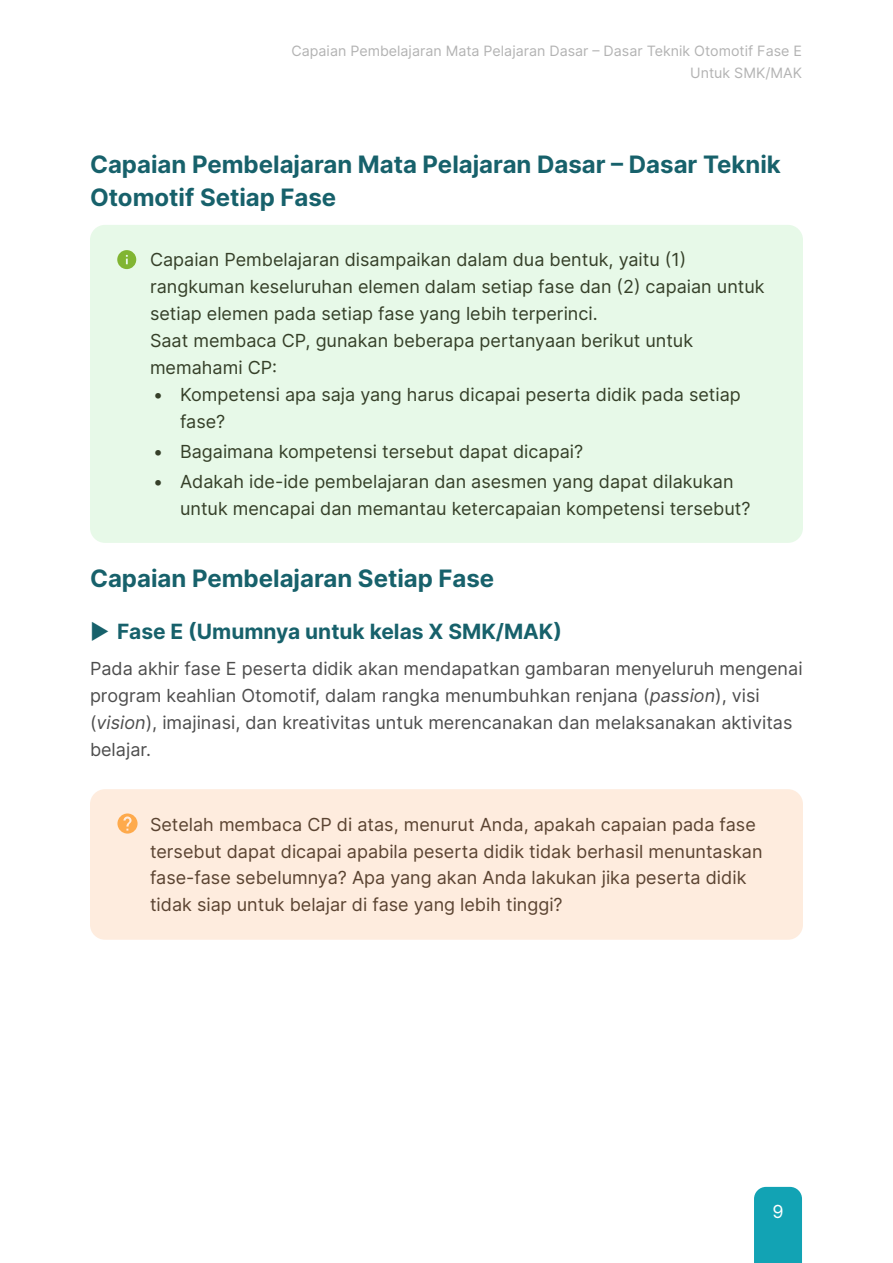
<style>
.page{position:relative;width:893px;height:1263px;background:#fff}
.page>*{position:absolute;margin:0;border:0;box-sizing:border-box;transform-origin:0 0}
.Heading_1{font:700 24px/33.2px "Inter";color:#17616b}
.t1{font:700 21px "Inter";color:#17616b}
.Biru{font:18px/26.8px "Inter";color:#353f28}
.Orange{font:18px/26.8px "Inter";color:#5a4331}
.t2{font:18px/26.8px "Inter";color:#4d4d4d}
.t3{font:18px "Inter";color:#fff}
.t4{font:14.25px/22.2px "Inter";color:#b3b3b3;text-align:right}
.s1{font-weight:400}
.s2{font-style:italic}
</style>
<div class="page">
<div style="left:754px;top:1187px;width:48px;height:76px;background:#12a3b4"></div>
<div style="left:90px;top:225px;width:713px;height:177px;background:#e7f9e8;border-radius:15px"></div>
<div style="left:90px;top:359px;width:713px;height:97px;background:#e7f9e8;border-radius:15px"></div>
<div style="left:90px;top:416px;width:713px;height:70px;background:#e7f9e8;border-radius:15px"></div>
<div style="left:90px;top:446px;width:713px;height:97px;background:#e7f9e8;border-radius:15px"></div>
<div style="left:90px;top:789px;width:713px;height:151px;background:#feecde;border-radius:15px"></div>
<svg style="left:117px;top:250px;width:19px;height:19px"></svg>
<svg style="left:117px;top:813px;width:21px;height:20px"></svg>
<p class="t4" style="left:292px;top:39px;width:512px">Capaian Pembelajaran Mata Pelajaran Dasar – Dasar Teknik Otomotif Fase E<br>Untuk SMK/MAK</p>
<p class="Heading_1" style="left:90px;top:147px;width:692px">Capaian Pembelajaran Mata Pelajaran Dasar – Dasar Teknik<br>Otomotif Setiap Fase</p>
<p class="Biru" style="left:150px;top:246px;width:616px">Capaian Pembelajaran disampaikan dalam dua bentuk, yaitu (1) rangkuman keseluruhan elemen dalam setiap fase dan (2) capaian untuk setiap elemen pada setiap fase yang lebih terperinci.<br>Saat membaca CP, gunakan beberapa pertanyaan berikut untuk memahami CP:</p>
<p class="Biru" style="left:180px;top:380px;width:562px;text-indent:-27px">• Kompetensi apa saja yang harus dicapai peserta didik pada setiap fase?</p>
<p class="Biru" style="left:153px;top:437px;width:432px">• Bagaimana kompetensi tersebut dapat dicapai?</p>
<p class="Biru" style="left:180px;top:467px;width:572px;text-indent:-27px">• Adakah ide-ide pembelajaran dan asesmen yang dapat dilakukan untuk mencapai dan memantau ketercapaian kompetensi tersebut?</p>
<p class="Heading_1" style="left:90px;top:560px;width:406px">Capaian Pembelajaran Setiap Fase</p>
<p class="t1" style="left:90px;top:616px;width:474px"><span class="s1">▶</span> Fase E (Umumnya untuk kelas X SMK/MAK)</p>
<p class="t2" style="left:90px;top:655px;width:714px">Pada akhir fase E peserta didik akan mendapatkan gambaran menyeluruh mengenai program keahlian Otomotif, dalam rangka menumbuhkan renjana (<span class="s2">passion</span>), visi (<span class="s2">vision</span>), imajinasi, dan kreativitas untuk merencanakan dan melaksanakan aktivitas belajar.</p>
<p class="Orange" style="left:150px;top:810px;width:614px">Setelah membaca CP di atas, menurut Anda, apakah capaian pada fase tersebut dapat dicapai apabila peserta didik tidak berhasil menuntaskan fase-fase sebelumnya? Apa yang akan Anda lakukan jika peserta didik tidak siap untuk belajar di fase yang lebih tinggi?</p>
<p class="t3" style="left:772px;top:1198px;width:13px">9</p>
</div>
